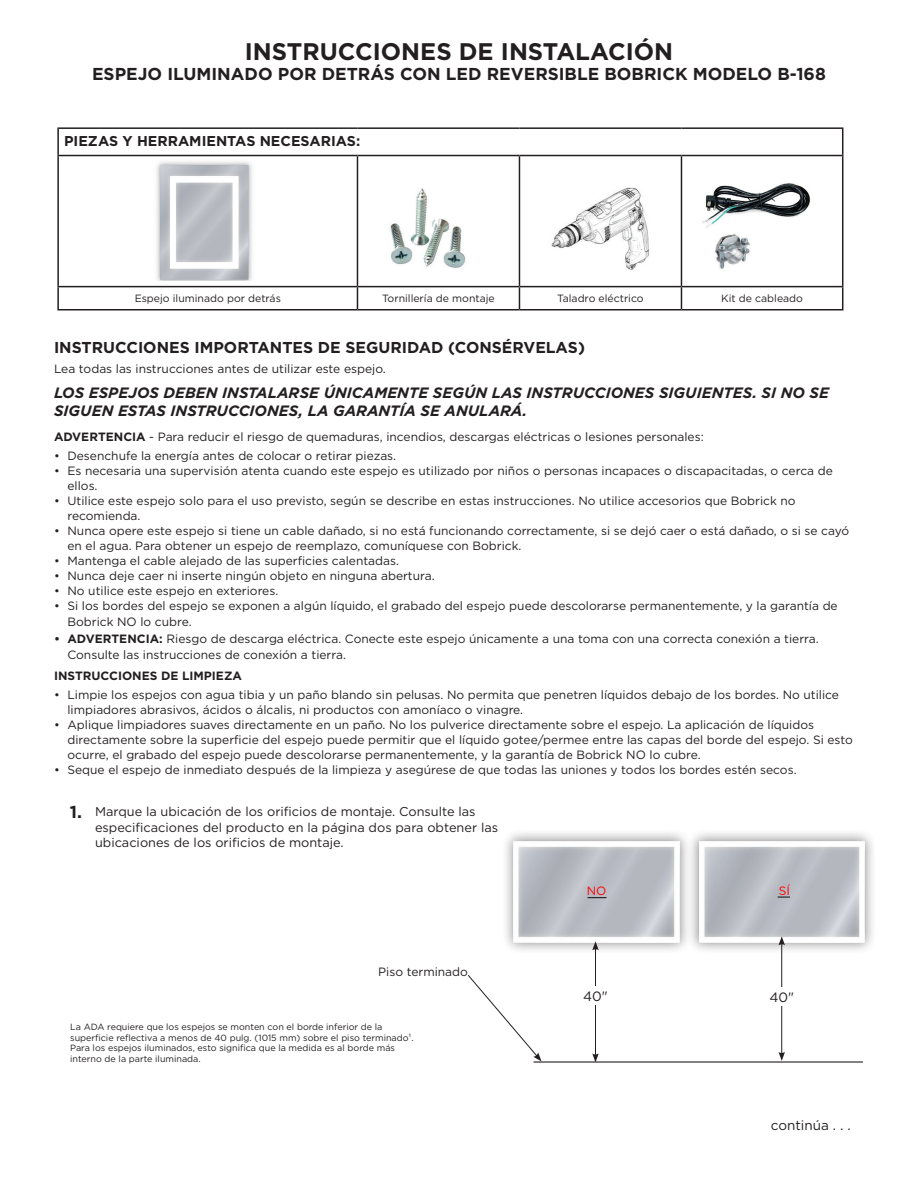
<style>
.page{position:relative;width:918px;height:1188px;background:#fff}
.page>*{position:absolute;margin:0;border:0;box-sizing:border-box;transform-origin:0 0}
.Headline{font:700 24px "Gotham";color:#231f20}
.SubHead{font:700 17.25px "Gotham";color:#231f20}
.Number_List{font:700 17.25px "Gotham";color:#231f20}
.Subhead_Bold{font:700 15.75px "Gotham";color:#231f20}
.Subhead_Bold_Italic{font:italic 700 15px "Gotham";color:#231f20}
.Number_Bold_Text{font:700 14.25px "Gotham";color:#231f20}
.t1{font:13.5px "Gotham";color:#231f20}
.Number_List_Text{font:12.75px/15.8px "Gotham";color:#231f20}
.Bulleted_List{font:12px/15px "Gotham";color:#231f20}
.Bulleted_List-2{font:700 12px "Gotham";color:#231f20}
.t2{font:12px "Gotham";color:#f00}
.t3{font:10.5px "Gotham";color:#231f20}
.t4{font:9px/10.5px "Gotham";color:#231f20}
.s1{font-weight:700}
</style>
<div class="page">
<hr style="left:57px;top:127px;width:300px;height:2px;background:#231f20">
<hr style="left:57px;top:129px;width:2px;height:26px;background:#231f20">
<hr style="left:357px;top:127px;width:162px;height:2px;background:#231f20">
<hr style="left:519px;top:127px;width:162px;height:2px;background:#231f20">
<hr style="left:681px;top:127px;width:162px;height:2px;background:#231f20">
<svg style="left:842px;top:129px;width:1px;height:26px"></svg>
<hr style="left:57px;top:155px;width:300px;height:1px;background:#231f20">
<hr style="left:57px;top:156px;width:2px;height:130px;background:#231f20">
<hr style="left:357px;top:155px;width:162px;height:1px;background:#231f20">
<hr style="left:357px;top:156px;width:1px;height:130px;background:#231f20">
<hr style="left:519px;top:155px;width:162px;height:1px;background:#231f20">
<hr style="left:519px;top:156px;width:1px;height:130px;background:#231f20">
<hr style="left:681px;top:155px;width:162px;height:1px;background:#231f20">
<hr style="left:681px;top:156px;width:1px;height:130px;background:#231f20">
<hr style="left:842px;top:156px;width:1px;height:130px;background:#231f20">
<hr style="left:57px;top:286px;width:300px;height:1px;background:#231f20">
<hr style="left:57px;top:287px;width:2px;height:22px;background:#231f20">
<hr style="left:357px;top:286px;width:162px;height:1px;background:#231f20">
<svg style="left:357px;top:287px;width:1px;height:22px"></svg>
<hr style="left:519px;top:286px;width:162px;height:1px;background:#231f20">
<svg style="left:519px;top:287px;width:1px;height:22px"></svg>
<hr style="left:681px;top:286px;width:162px;height:1px;background:#231f20">
<svg style="left:681px;top:287px;width:1px;height:22px"></svg>
<svg style="left:842px;top:287px;width:1px;height:22px"></svg>
<hr style="left:57px;top:309px;width:300px;height:1px;background:#231f20">
<hr style="left:357px;top:309px;width:162px;height:1px;background:#231f20">
<hr style="left:519px;top:309px;width:162px;height:1px;background:#231f20">
<hr style="left:681px;top:309px;width:162px;height:1px;background:#231f20">
<img style="left:156px;top:161px;width:96px;height:120px">
<img style="left:390px;top:188px;width:76px;height:80px">
<img style="left:551px;top:187px;width:98px;height:83px">
<img style="left:715px;top:233px;width:35px;height:36px">
<img style="left:702px;top:183px;width:109px;height:45px">
<div style="left:501px;top:829px;width:191px;height:126px;background:#231f20;opacity:.5"></div>
<img style="left:514px;top:841px;width:165px;height:101px">
<div style="left:687px;top:829px;width:190px;height:126px;background:#231f20;opacity:.5"></div>
<img style="left:699px;top:841px;width:166px;height:101px">
<hr style="left:534px;top:1061px;width:329px;height:2px;background:#231f20">
<svg style="left:468px;top:975px;width:74px;height:86px"></svg>
<hr style="left:595px;top:948px;width:1px;height:108px;background:#231f20">
<svg style="left:592px;top:941px;width:7px;height:9px"></svg>
<svg style="left:592px;top:1053px;width:7px;height:9px"></svg>
<div style="left:570px;top:987px;width:51px;height:18px;background:#fff"></div>
<hr style="left:781px;top:943px;width:1px;height:111px;background:#231f20">
<svg style="left:778px;top:936px;width:7px;height:9px"></svg>
<svg style="left:778px;top:1052px;width:7px;height:9px"></svg>
<div style="left:756px;top:987px;width:51px;height:19px;background:#fff"></div>
<svg style="left:588px;top:897px;width:19px;height:1px"></svg>
<svg style="left:778px;top:897px;width:12px;height:1px"></svg>
<p class="Headline" style="left:245px;top:36px;width:430px">INSTRUCCIONES DE INSTALACIÓN</p>
<p class="SubHead" style="left:92px;top:62px;width:735px">ESPEJO ILUMINADO POR DETRÁS CON LED REVERSIBLE BOBRICK MODELO B-168</p>
<p class="Number_Bold_Text" style="left:64px;top:131px;width:298px">PIEZAS Y HERRAMIENTAS NECESARIAS:</p>
<p class="t3" style="left:135px;top:292px;width:148px">Espejo iluminado por detrás</p>
<p class="t3" style="left:382px;top:292px;width:114px">Tornillería de montaje</p>
<p class="t3" style="left:557px;top:292px;width:88px">Taladro eléctrico</p>
<p class="t3" style="left:721px;top:292px;width:83px">Kit de cableado</p>
<p class="Subhead_Bold" style="left:54px;top:337px;width:533px">INSTRUCCIONES IMPORTANTES DE SEGURIDAD (CONSÉRVELAS)</p>
<p class="Bulleted_List" style="left:54px;top:361px;width:333px">Lea todas las instrucciones antes de utilizar este espejo.</p>
<p class="Subhead_Bold_Italic" style="left:54px;top:383px;width:777px">LOS ESPEJOS DEBEN INSTALARSE ÚNICAMENTE SEGÚN LAS INSTRUCCIONES SIGUIENTES. SI NO SE</p>
<p class="Subhead_Bold_Italic" style="left:54px;top:401px;width:475px">SIGUEN ESTAS INSTRUCCIONES, LA GARANTÍA SE ANULARÁ.</p>
<p class="Bulleted_List" style="left:54px;top:429px;width:651px"><span class="s1">ADVERTENCIA</span> - Para reducir el riesgo de quemaduras, incendios, descargas eléctricas o lesiones personales:</p>
<p class="Bulleted_List" style="left:54px;top:448px;width:344px">• Desenchufe la energía antes de colocar o retirar piezas.</p>
<p class="Bulleted_List" style="left:68px;top:463px;width:767px;text-indent:-14px">• Es necesaria una supervisión atenta cuando este espejo es utilizado por niños o personas incapaces o discapacitadas, o cerca de ellos.</p>
<p class="Bulleted_List" style="left:68px;top:493px;width:730px;text-indent:-14px">• Utilice este espejo solo para el uso previsto, según se describe en estas instrucciones. No utilice accesorios que Bobrick no recomienda.</p>
<p class="Bulleted_List" style="left:54px;top:523px;width:797px">• Nunca opere este espejo si tiene un cable dañado, si no está funcionando correctamente, si se dejó caer o está dañado, o si se cayó</p>
<p class="Bulleted_List" style="left:68px;top:538px;width:456px">en el agua. Para obtener un espejo de reemplazo, comuníquese con Bobrick.</p>
<p class="Bulleted_List" style="left:54px;top:553px;width:347px">• Mantenga el cable alejado de las superficies calentadas.</p>
<p class="Bulleted_List" style="left:54px;top:568px;width:382px">• Nunca deje caer ni inserte ningún objeto en ninguna abertura.</p>
<p class="Bulleted_List" style="left:54px;top:583px;width:226px">• No utilice este espejo en exteriores.</p>
<p class="Bulleted_List" style="left:54px;top:598px;width:785px">• Si los bordes del espejo se exponen a algún líquido, el grabado del espejo puede descolorarse permanentemente, y la garantía de</p>
<p class="Bulleted_List" style="left:68px;top:614px;width:126px">Bobrick NO lo cubre.</p>
<p class="Bulleted_List" style="left:68px;top:630px;width:753px;line-height:16.5px;text-indent:-14px"><span class="s1">• ADVERTENCIA:</span> Riesgo de descarga eléctrica. Conecte este espejo únicamente a una toma con una correcta conexión a tierra.<br>Consulte las instrucciones de conexión a tierra.</p>
<p class="Bulleted_List-2" style="left:54px;top:668px;width:190px">INSTRUCCIONES DE LIMPIEZA</p>
<p class="Bulleted_List" style="left:68px;top:687px;width:773px;text-indent:-14px">• Limpie los espejos con agua tibia y un paño blando sin pelusas. No permita que penetren líquidos debajo de los bordes. No utilice limpiadores abrasivos, ácidos o álcalis, ni productos con amoníaco o vinagre.</p>
<p class="Bulleted_List" style="left:68px;top:717px;width:787px;text-indent:-14px">• Aplique limpiadores suaves directamente en un paño. No los pulverice directamente sobre el espejo. La aplicación de líquidos directamente sobre la superficie del espejo puede permitir que el líquido gotee/permee entre las capas del borde del espejo. Si esto ocurre, el grabado del espejo puede descolorarse permanentemente, y la garantía de Bobrick NO lo cubre.</p>
<p class="Bulleted_List" style="left:54px;top:762px;width:744px">• Seque el espejo de inmediato después de la limpieza y asegúrese de que todas las uniones y todos los bordes estén secos.</p>
<p class="Number_List" style="left:70px;top:800px;width:14px">1.</p>
<p class="Number_List_Text" style="left:95px;top:803px;width:405px">Marque la ubicación de los orificios de montaje. Consulte las especificaciones del producto en la página dos para obtener las ubicaciones de los orificios de montaje.</p>
<p class="Bulleted_List" style="left:378px;top:964px;width:91px">Piso terminado</p>
<p class="t4" style="left:70px;top:1022px;width:345px">La ADA requiere que los espejos se monten con el borde inferior de la superficie reflectiva a menos de 40 pulg. (1015 mm) sobre el piso terminado¹.<br>Para los espejos iluminados, esto significa que la medida es al borde más interno de la parte iluminada.</p>
<p class="t2" style="left:587px;top:883px;width:21px">NO</p>
<p class="t2" style="left:779px;top:883px;width:13px">SÍ</p>
<p class="t1" style="left:583px;top:988px;width:26px">40"</p>
<p class="t1" style="left:769px;top:988px;width:26px">40"</p>
<p class="t1" style="left:771px;top:1116px;width:82px">continúa . . .</p>
</div>
